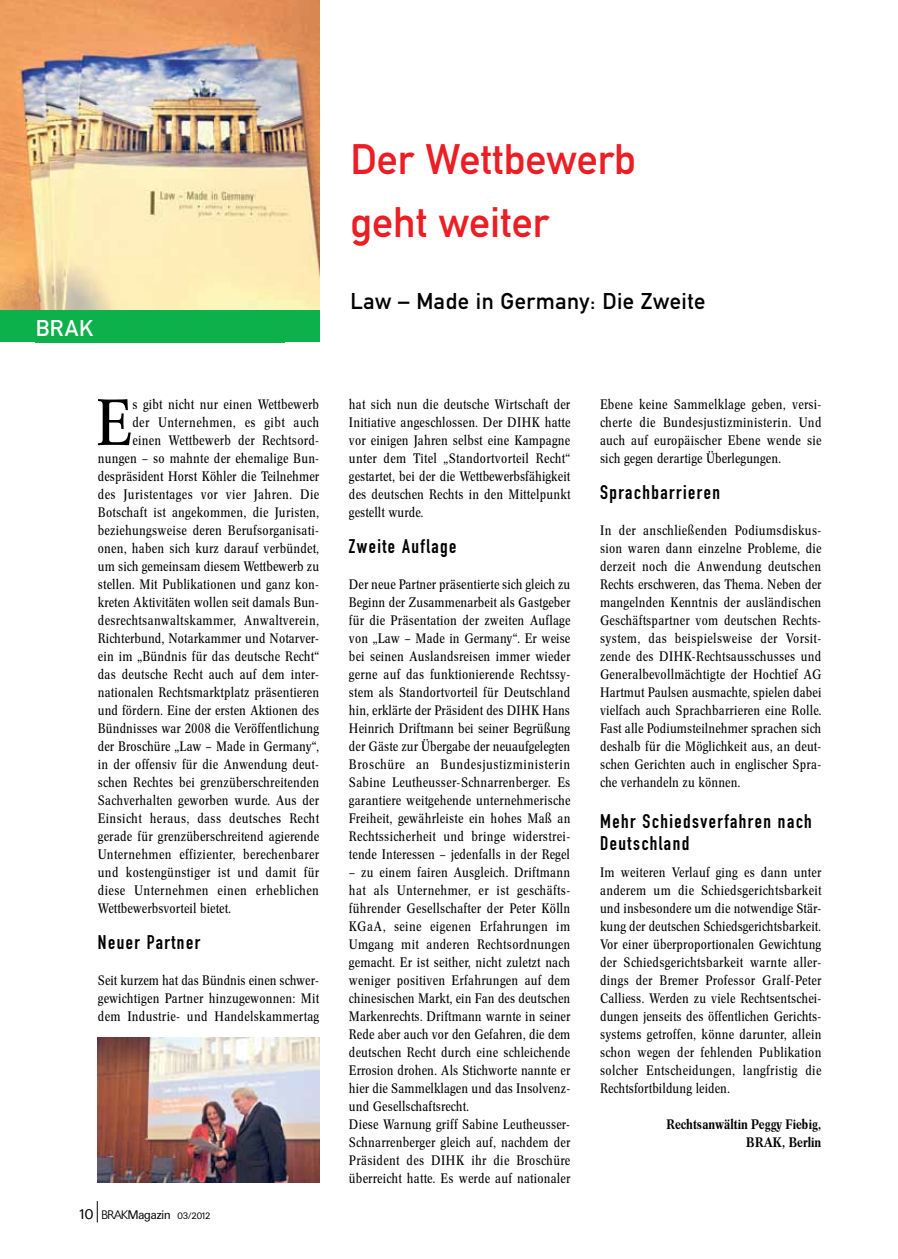
<style>
.page{position:relative;width:898px;height:1259px;background:#fff}
.page>*{position:absolute;margin:0;border:0;box-sizing:border-box;transform-origin:0 0}
.t1{font:64.05px "Concorde Condensed BQ";color:#000}
.t2{font:42px/63px "DIN Mittelschrift";color:#ed1d24}
.t3{font:22.5px "DIN Mittelschrift";letter-spacing:.02em;color:#000}
.t4{font:22.5px "DIN Mittelschrift";color:#fff}
.t5{font:19.5px/22.5px "DIN Engschrift";letter-spacing:.075em;color:#000}
.t6{font:13.5px/18px "Concorde Condensed BQ";letter-spacing:.015em;color:#000;text-align:justify}
.t7{font:13.5px "Concorde Condensed BQ";letter-spacing:.035em;color:#000}
.t8{font:500 13.5px/18px "Concorde Condensed BQ";color:#000;text-align:right}
.t9{font:12px "Ultimate";letter-spacing:-.005em;color:#000;scale:.95 1}
.s1{font-size:13.5px}
.s2{font-family:"Chantilly";font-weight:300}
.s3{font-size:9px}
</style>
<div class="page">
<svg style="left:97px;top:1201px;width:1px;height:21px"></svg>
<img style="left:0;top:0;width:319px;height:310px">
<div style="left:0;top:310px;width:319px;height:32px;background:#0db14b"></div>
<img style="left:98px;top:1037px;width:221px;height:145px">
<h3 class="t4" style="left:36px;top:315px;width:59px">BRAK</h3>
<h1 class="t1" style="left:96px;top:385px;width:37px">E</h1>
<p class="t6" style="left:132px;top:395px;width:188px">s gibt nicht nur einen Wettbewerb</p>
<p class="t7" style="left:132px;top:414px;width:188px">der Unternehmen, es gibt auch</p>
<p class="t6" style="left:132px;top:431px;width:188px">einen Wettbewerb der Rechtsord-</p>
<p class="t6" style="left:98px;top:449px;width:223px">nungen – so mahnte der ehemalige Bun-</p>
<p class="t6" style="left:98px;top:467px;width:223px">despräsident Horst Köhler die Teilnehmer</p>
<p class="t6" style="left:98px;top:485px;width:223px">des Juristentages vor vier Jahren. Die</p>
<p class="t6" style="left:98px;top:503px;width:222px">Botschaft ist angekommen, die Juristen,</p>
<p class="t6" style="left:98px;top:521px;width:222px">beziehungsweise deren Berufsorganisati-</p>
<p class="t6" style="left:98px;top:539px;width:223px">onen, haben sich kurz darauf verbündet,</p>
<p class="t6" style="left:98px;top:557px;width:223px">um sich gemeinsam diesem Wettbewerb zu</p>
<p class="t6" style="left:98px;top:575px;width:223px">stellen. Mit Publikationen und ganz kon-</p>
<p class="t6" style="left:98px;top:593px;width:222px">kreten Aktivitäten wollen seit damals Bun-</p>
<p class="t6" style="left:98px;top:611px;width:222px">desrechtsanwaltskammer, Anwaltverein,</p>
<p class="t6" style="left:98px;top:629px;width:223px">Richterbund, Notarkammer und Notarver-</p>
<p class="t6" style="left:98px;top:647px;width:223px">ein im „Bündnis für das deutsche Recht“</p>
<p class="t6" style="left:98px;top:665px;width:223px">das deutsche Recht auch auf dem inter-</p>
<p class="t6" style="left:98px;top:683px;width:223px">nationalen Rechtsmarktplatz präsentieren</p>
<p class="t6" style="left:98px;top:701px;width:223px">und fördern. Eine der ersten Aktionen des</p>
<p class="t6" style="left:98px;top:719px;width:223px">Bündnisses war 2008 die Veröffentlichung</p>
<p class="t6" style="left:98px;top:737px;width:223px">der Broschüre „Law – Made in Germany“,</p>
<p class="t6" style="left:98px;top:755px;width:223px">in der offensiv für die Anwendung deut-</p>
<p class="t6" style="left:98px;top:773px;width:223px">schen Rechtes bei grenzüberschreitenden</p>
<p class="t6" style="left:98px;top:791px;width:222px">Sachverhalten geworben wurde. Aus der</p>
<p class="t6" style="left:98px;top:809px;width:222px">Einsicht heraus, dass deutsches Recht</p>
<p class="t6" style="left:98px;top:827px;width:223px">gerade für grenzüberschreitend agierende</p>
<p class="t6" style="left:98px;top:845px;width:222px">Unternehmen effizienter, berechenbarer</p>
<p class="t6" style="left:98px;top:863px;width:222px">und kostengünstiger ist und damit für</p>
<p class="t7" style="left:98px;top:882px;width:222px">diese Unternehmen einen erheblichen</p>
<p class="t6" style="left:98px;top:899px;width:135px">Wettbewerbsvorteil bietet.</p>
<h3 class="t5" style="left:98px;top:931px;width:104px">Neuer Partner</h3>
<p class="t6" style="left:98px;top:971px;width:223px">Seit kurzem hat das Bündnis einen schwer&shy;gewichtigen Partner hinzugewonnen: Mit dem Industrie- und Handelskammertag</p>
<p class="t9" style="left:78px;top:1207px;width:141px"><span class="s1">10</span> <span class="s2">BRAK</span>Magazin <span class="s3">03/2012</span></p>
<h2 class="t2" style="left:350px;top:127px;width:287px">Der Wettbewerb geht weiter</h2>
<h3 class="t3" style="left:350px;top:288px;width:356px">Law – Made in Germany: Die Zweite</h3>
<p class="t6" style="left:349px;top:395px;width:223px">hat sich nun die deutsche Wirtschaft der Initiative angeschlossen. Der DIHK hatte vor einigen Jahren selbst eine Kampagne unter dem Titel „Standortvorteil Recht“ gestartet, bei der die Wettbewerbsfähigkeit des deutschen Rechts in den Mittelpunkt gestellt wurde.</p>
<h3 class="t5" style="left:349px;top:535px;width:109px">Zweite Auflage</h3>
<p class="t6" style="left:349px;top:575px;width:223px">Der neue Partner präsentierte sich gleich zu Beginn der Zusammenarbeit als Gastgeber für die Präsentation der zweiten Auflage von „Law – Made in Germany“. Er weise bei seinen Auslandsreisen immer wieder gerne auf das funktionierende Rechtssy&shy;stem als Standortvorteil für Deutschland hin, erklärte der Präsident des DIHK Hans Heinrich Driftmann bei seiner Begrüßung der Gäste zur Übergabe der neuaufgelegten Broschüre an Bundesjustizministerin Sabine Leutheusser-Schnarrenberger. Es garantiere weitgehende unternehmerische Freiheit, gewährleiste ein hohes Maß an Rechtssicherheit und bringe widerstrei&shy;tende Interessen – jedenfalls in der Regel</p>
<p class="t6" style="left:349px;top:863px;width:223px;text-align:left">– zu einem fairen Ausgleich. Driftmann hat als Unternehmer, er ist geschäfts&shy;führender Gesellschafter der Peter Kölln KGaA, seine eigenen Erfahrungen im Umgang mit anderen Rechtsordnungen gemacht. Er ist seither, nicht zuletzt nach weniger positiven Erfahrungen auf dem chinesischen Markt, ein Fan des deutschen Markenrechts. Driftmann warnte in seiner Rede aber auch vor den Gefahren, die dem deutschen Recht durch eine schleichende Errosion drohen. Als Stichworte nannte er hier die Sammelklagen und das Insolvenz&shy;und Gesellschaftsrecht.<br>Diese Warnung griff Sabine Leutheusser-Schnarrenberger gleich auf, nachdem der Präsident des DIHK ihr die Broschüre überreicht hatte. Es werde auf nationaler</p>
<p class="t6" style="left:600px;top:395px;width:223px">Ebene keine Sammelklage geben, versi&shy;cherte die Bundesjustizministerin. Und auch auf europäischer Ebene wende sie sich gegen derartige Überlegungen.</p>
<h3 class="t5" style="left:600px;top:481px;width:121px">Sprachbarrieren</h3>
<p class="t6" style="left:600px;top:521px;width:223px">In der anschließenden Podiumsdiskus&shy;sion waren dann einzelne Probleme, die derzeit noch die Anwendung deutschen Rechts erschweren, das Thema. Neben der mangelnden Kenntnis der ausländischen Geschäftspartner vom deutschen Rechts&shy;system, das beispielsweise der Vorsit&shy;zende des DIHK-Rechtsausschusses und Generalbevollmächtigte der Hochtief AG Hartmut Paulsen ausmachte, spielen dabei vielfach auch Sprachbarrieren eine Rolle.<br>Fast alle Podiumsteilnehmer sprachen sich deshalb für die Möglichkeit aus, an deut&shy;schen Gerichten auch in englischer Spra&shy;che verhandeln zu können.</p>
<h3 class="t5" style="left:600px;top:809px;width:213px">Mehr Schiedsverfahren nach<br>Deutschland</h3>
<p class="t6" style="left:600px;top:863px;width:223px">Im weiteren Verlauf ging es dann unter anderem um die Schiedsgerichtsbarkeit und insbesondere um die notwendige Stär&shy;kung der deutschen Schiedsgerichtsbarkeit.<br>Vor einer überproportionalen Gewichtung der Schiedsgerichtsbarkeit warnte aller&shy;dings der Bremer Professor Gralf-Peter Calliess. Werden zu viele Rechtsentschei&shy;dungen jenseits des öffentlichen Gerichts&shy;systems getroffen, könne darunter, allein schon wegen der fehlenden Publikation solcher Entscheidungen, langfristig die Rechtsfortbildung leiden.</p>
<p class="t8" style="left:666px;top:1115px;width:156px">Rechtsanwältin Peggy Fiebig,<br>BRAK, Berlin</p>
</div>
